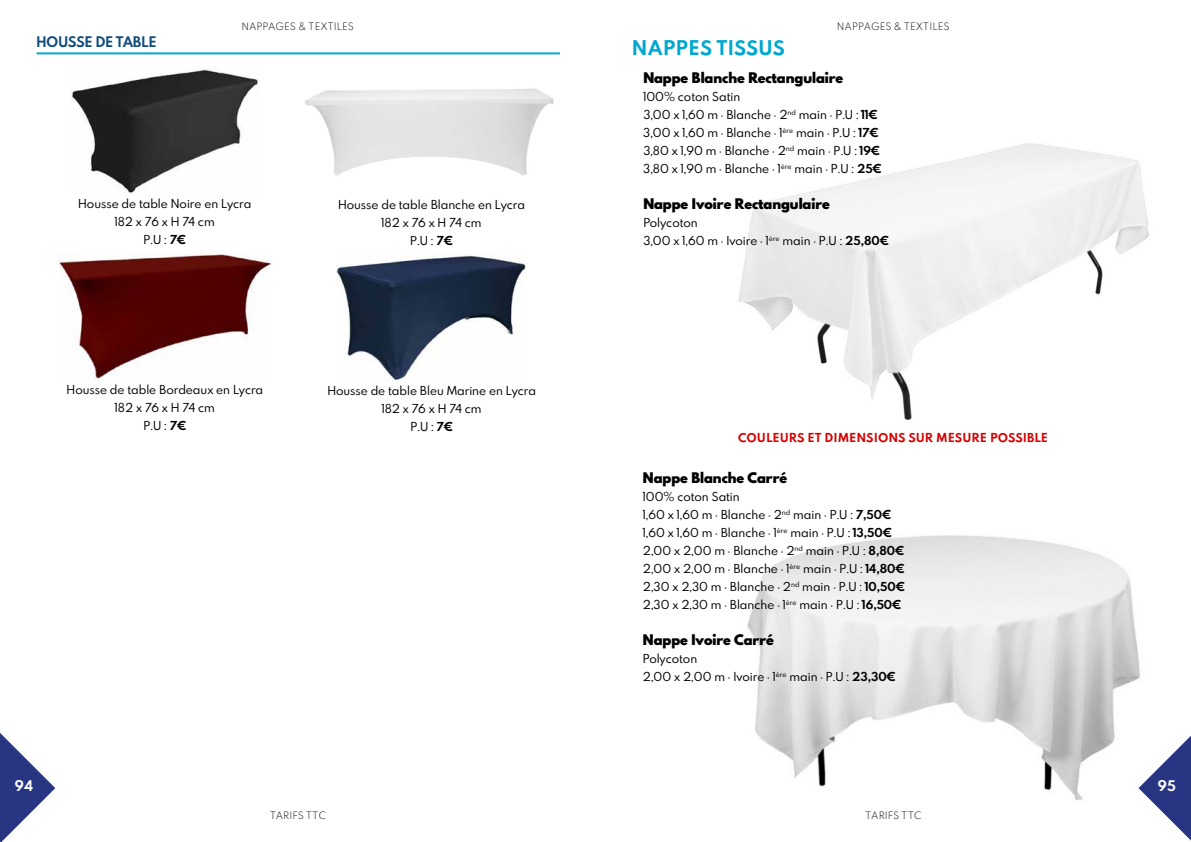
<style>
.page{position:relative;width:1191px;height:842px;background:#fff}
.page>*{position:absolute;margin:0;border:0;box-sizing:border-box;transform-origin:0 0}
.t1{font:700 18px "Spartan";color:#00a8cf}
.t2{font:900 13px "Spartan MB";color:#000}
.t3{font:700 13px "Spartan MB";color:#104d7c}
.t4{font:700 13px "Spartan";color:#fff}
.t5{font:11px/18px "Spartan MB";color:#000}
.t6{font:700 11px "Spartan";color:#d60000}
.t7{font:300 9px "Spartan";color:#000}
.s1{font-weight:700}
</style>
<div class="page">
<img style="left:747px;top:535px;width:393px;height:266px">
<svg style="left:0;top:733px;width:55px;height:109px"></svg>
<svg style="left:1138px;top:736px;width:53px;height:104px"></svg>
<img style="left:738px;top:143px;width:411px;height:277px">
<hr style="left:37px;top:52px;width:523px;height:2px;background:#00a8d1">
<img style="left:71px;top:69px;width:187px;height:125px">
<img style="left:305px;top:88px;width:249px;height:88px">
<img style="left:59px;top:253px;width:212px;height:127px">
<img style="left:337px;top:255px;width:189px;height:126px">
<p class="t7" style="left:241px;top:20px;width:114px">NAPPAGES &amp; TEXTILES</p>
<p class="t7" style="left:837px;top:20px;width:114px">NAPPAGES &amp; TEXTILES</p>
<h1 class="t1" style="left:631px;top:34px;width:155px">NAPPES TISSUS</h1>
<p class="t2" style="left:643px;top:67px;width:201px">Nappe Blanche Rectangulaire</p>
<p class="t5" style="left:643px;top:87px;width:240px">100% coton Satin<br>3,00 x 1,60 m · Blanche · 2<sup>nd</sup> main · P.U : <span class="s1">11€ </span>3,00 x 1,60 m · Blanche · 1<sup>ère</sup> main · P.U : <span class="s1">17€ </span>3,80 x 1,90 m · Blanche · 2<sup>nd</sup> main · P.U : <span class="s1">19€ </span>3,80 x 1,90 m · Blanche · 1<sup>ère</sup> main · P.U : <span class="s1">25€</span></p>
<p class="t2" style="left:643px;top:193px;width:188px">Nappe Ivoire Rectangulaire</p>
<p class="t5" style="left:643px;top:213px;width:247px">Polycoton<br>3,00 x 1,60 m · Ivoire · 1<sup>ère</sup> main · P.U : <span class="s1">25,80€</span></p>
<p class="t3" style="left:37px;top:32px;width:121px">HOUSSE DE TABLE</p>
<p class="t5" style="left:78px;top:194px;width:175px;text-align:center">Housse de table Noire en Lycra<br>182 x 76 x H 74 cm<br>P.U : <span class="s1">7€</span></p>
<p class="t5" style="left:338px;top:195px;width:188px;text-align:center">Housse de table Blanche en Lycra<br>182 x 76 x H 74 cm<br>P.U : <span class="s1">7€</span></p>
<p class="t5" style="left:67px;top:380px;width:198px;text-align:center">Housse de table Bordeaux en Lycra<br>182 x 76 x H 74 cm<br>P.U : <span class="s1">7€</span></p>
<p class="t5" style="left:327px;top:381px;width:210px;text-align:center">Housse de table Bleu Marine en Lycra<br>182 x 76 x H 74 cm<br>P.U : <span class="s1">7€</span></p>
<p class="t6" style="left:738px;top:429px;width:311px">COULEURS ET DIMENSIONS SUR MESURE POSSIBLE</p>
<p class="t2" style="left:643px;top:467px;width:146px">Nappe Blanche Carré</p>
<p class="t5" style="left:643px;top:487px;width:263px">100% coton Satin<br>1,60 x 1,60 m · Blanche · 2<sup>nd</sup> main · P.U : <span class="s1">7,50€ </span>1,60 x 1,60 m · Blanche · 1<sup>ère</sup> main · P.U : <span class="s1">13,50€ </span>2,00 x 2,00 m · Blanche · 2<sup>nd</sup> main · P.U : <span class="s1">8,80€ </span>2,00 x 2,00 m · Blanche · 1<sup>ère</sup> main · P.U : <span class="s1">14,80€ </span>2,30 x 2,30 m · Blanche · 2<sup>nd</sup> main · P.U : <span class="s1">10,50€ </span>2,30 x 2,30 m · Blanche · 1<sup>ère</sup> main · P.U : <span class="s1">16,50€</span></p>
<p class="t2" style="left:643px;top:629px;width:132px">Nappe Ivoire Carré</p>
<p class="t5" style="left:643px;top:649px;width:254px">Polycoton<br>2,00 x 2,00 m · Ivoire · 1<sup>ère</sup> main · P.U : <span class="s1">23,30€</span></p>
<p class="t4" style="left:15px;top:776px;width:20px">94</p>
<p class="t4" style="left:1157px;top:776px;width:20px">95</p>
<p class="t7" style="left:270px;top:808px;width:58px">TARIFS TTC</p>
<p class="t7" style="left:865px;top:808px;width:58px">TARIFS TTC</p>
</div>
